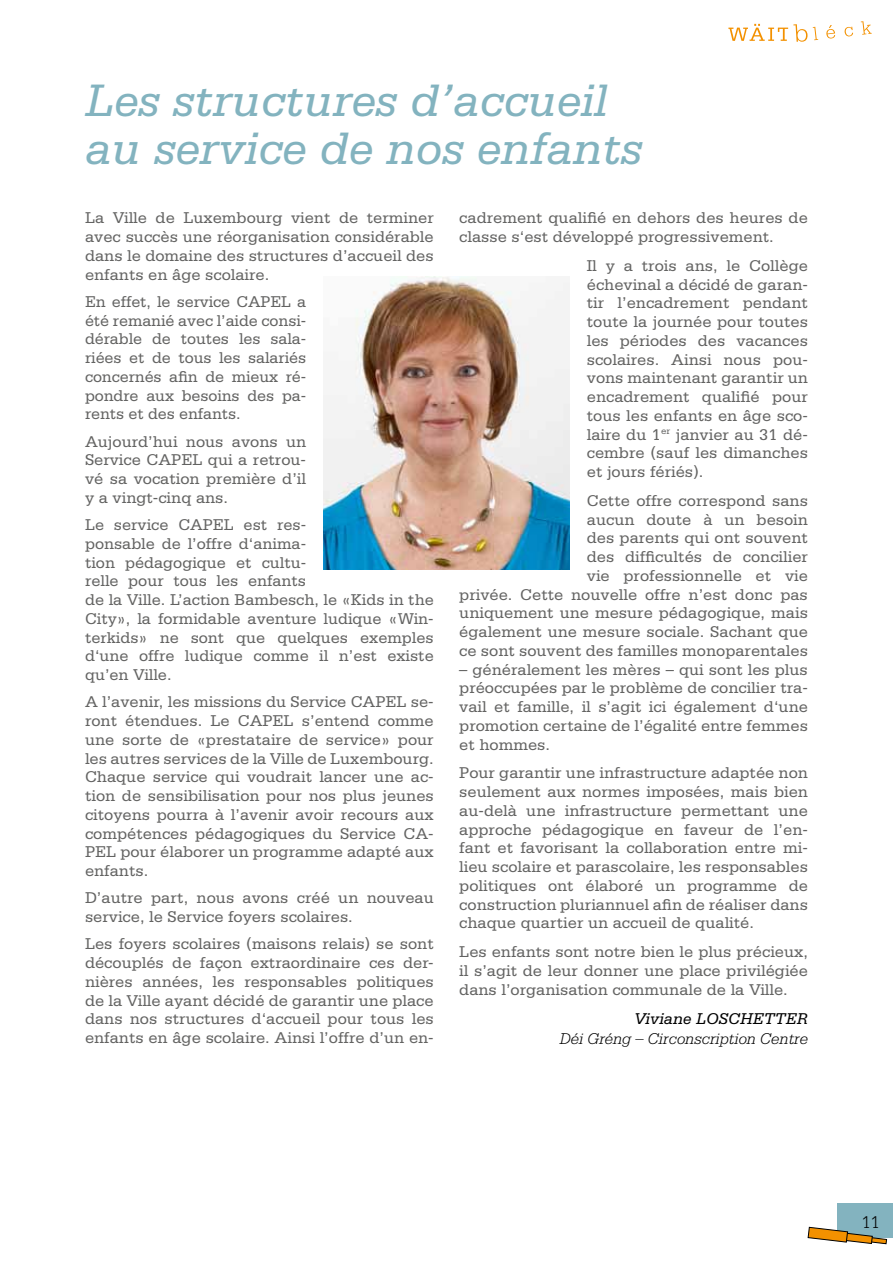
<style>
.page{position:relative;width:893px;height:1263px;background:#fff}
.page>*{position:absolute;margin:0;border:0;box-sizing:border-box;transform-origin:0 0}
.t1{font:italic 48px/48px "Serifa Std";color:#83b3bf}
.t2{font:300 18px "Serifa Std";color:#000}
.t3{font:16.5px/18.8px "Serifa Std";color:#636362;text-align:justify}
.t4{font:italic 300 16.5px "Serifa Std";color:#000}
.t5{font:italic 16.5px "Serifa Std";color:#000}
</style>
<div class="page">
<div style="left:838px;top:1203px;width:55px;height:34px;background:#83b3bf"></div>
<svg style="left:807px;top:1226px;width:80px;height:19px"></svg>
<svg style="left:826px;top:25px;width:9px;height:14px"></svg>
<svg style="left:844px;top:27px;width:9px;height:10px"></svg>
<svg style="left:861px;top:21px;width:11px;height:14px"></svg>
<svg style="left:728px;top:24px;width:90px;height:18px"></svg>
<img style="left:323px;top:276px;width:247px;height:294px">
<h1 class="t1" style="left:85px;top:77px;width:560px">Les structures d’accueil au service de nos enfants</h1>
<p class="t3" style="left:85px;top:209px;width:350px">La Ville de Luxembourg vient de terminer avec succès une réorganisation considérable dans le domaine des structures d’accueil des enfants en âge scolaire.</p>
<p class="t3" style="left:85px;top:292px;width:223px">En effet, le service CAPEL a été remanié avec l’aide consi&shy;dérable de toutes les sala&shy;riées et de tous les salariés concernés afin de mieux ré&shy;pondre aux besoins des pa&shy;rents et des enfants.</p>
<p class="t3" style="left:85px;top:432px;width:223px">Aujourd’hui nous avons un Service CAPEL qui a retrou&shy;vé sa vocation première d’il y a vingt-cinq ans.</p>
<p class="t3" style="left:85px;top:516px;width:350px;text-align:left">Le service CAPEL est res-<br>ponsable de l’offre d‘anima-<br>tion pédagogique et cultu-<br>relle pour tous les enfants<br>de la Ville. L’action Bambesch, le «Kids in the<br>City», la formidable aventure ludique «Win&shy;terkids» ne sont que quelques exemples d‘une offre ludique comme il n’est existe qu’en Ville.</p>
<p class="t3" style="left:85px;top:693px;width:350px">A l’avenir, les missions du Service CAPEL se&shy;ront étendues. Le CAPEL s’entend comme une sorte de «prestataire de service» pour les autres services de la Ville de Luxembourg.<br>Chaque service qui voudrait lancer une ac&shy;tion de sensibilisation pour nos plus jeunes citoyens pourra à l’avenir avoir recours aux compétences pédagogiques du Service CA-PEL pour élaborer un programme adapté aux enfants.</p>
<p class="t3" style="left:85px;top:889px;width:350px">D’autre part, nous avons créé un nouveau service, le Service foyers scolaires.</p>
<p class="t3" style="left:85px;top:935px;width:350px">Les foyers scolaires (maisons relais) se sont découplés de façon extraordinaire ces der&shy;nières années, les responsables politiques de la Ville ayant décidé de garantir une place dans nos structures d‘accueil pour tous les enfants en âge scolaire. Ainsi l’offre d’un en-</p>
<p class="t3" style="left:459px;top:209px;width:350px">cadrement qualifié en dehors des heures de classe s‘est développé progressivement.</p>
<p class="t3" style="left:587px;top:256px;width:223px">Il y a trois ans, le Collège échevinal a décidé de garan&shy;tir l’encadrement pendant toute la journée pour toutes les périodes des vacances scolaires. Ainsi nous pou&shy;vons maintenant garantir un encadrement qualifié pour tous les enfants en âge sco&shy;laire du 1<sup>er</sup> janvier au 31 dé&shy;cembre (sauf les dimanches et jours fériés).</p>
<p class="t3" style="left:459px;top:491px;width:350px;text-align:right">Cette offre correspond sans<br>aucun doute à un besoin<br>des parents qui ont souvent<br>des difficultés de concilier<br>vie professionnelle et vie<br>privée. Cette nouvelle offre n’est donc pas uniquement une mesure pédagogique, mais également une mesure sociale. Sachant que ce sont souvent des familles monoparentales</p>
<p class="t3" style="left:459px;top:660px;width:350px">– généralement les mères – qui sont les plus préoccupées par le problème de concilier tra&shy;vail et famille, il s’agit ici également d‘une promotion certaine de l’égalité entre femmes et hommes.</p>
<p class="t3" style="left:459px;top:764px;width:350px">Pour garantir une infrastructure adaptée non seulement aux normes imposées, mais bien au-delà une infrastructure permettant une approche pédagogique en faveur de l’en&shy;fant et favorisant la collaboration entre mi&shy;lieu scolaire et parascolaire, les responsables politiques ont élaboré un programme de construction pluriannuel afin de réaliser dans chaque quartier un accueil de qualité.</p>
<p class="t3" style="left:459px;top:942px;width:350px">Les enfants sont notre bien le plus précieux, il s’agit de leur donner une place privilégiée dans l’organisation communale de la Ville.</p>
<p class="t5" style="left:634px;top:1010px;width:171px">Viviane Loschetter</p>
<p class="t4" style="left:560px;top:1029px;width:250px">Déi Gréng – Circonscription Centre</p>
<p class="t2" style="left:862px;top:1212px;width:19px">11</p>
</div>
